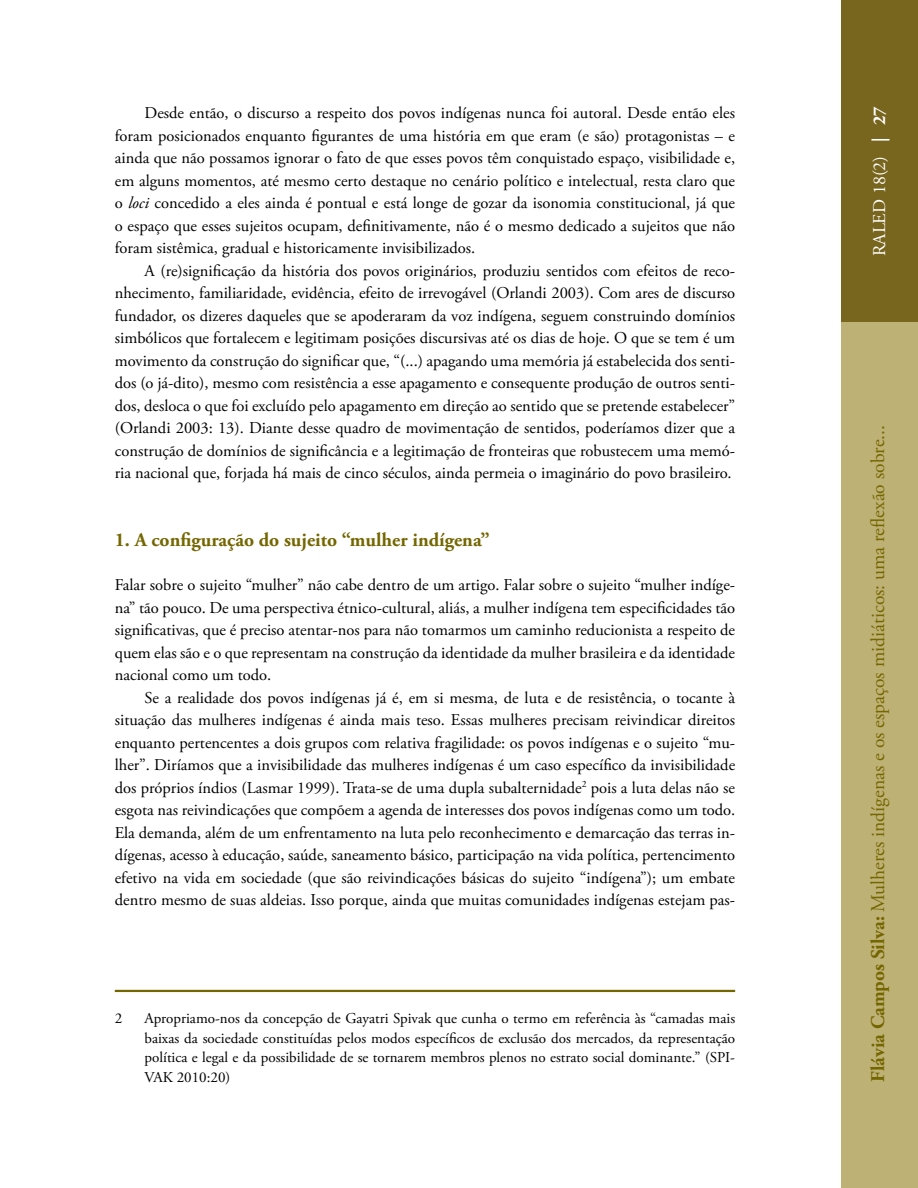
<style>
.page{position:relative;width:918px;height:1188px;background:#fff}
.page>*{position:absolute;margin:0;border:0;box-sizing:border-box;transform-origin:0 0}
.t1{font:19.5px "Adobe Garamond Pro";letter-spacing:-.005em;color:#746600}
.t2{font:700 19.5px "Adobe Garamond Pro";color:#746600}
.t3{font:18px "Adobe Garamond Pro";color:#fff}
.t4{font:16.5px/22.5px "Adobe Garamond Pro";color:#000;text-align:justify}
.t5{font:15px/19.5px "Adobe Garamond Pro";color:#000;text-align:justify}
.s1{font-style:italic}
.s2{font-weight:700}
</style>
<div class="page">
<div style="left:841px;top:0;width:77px;height:1188px;background:#beb175"></div>
<div style="left:841px;top:0;width:77px;height:322px;background:#78651e"></div>
<hr style="left:115px;top:990px;width:620px;height:2px;background:#746600">
<p class="t4" style="left:115px;top:102px;width:622px;text-indent:30px">Desde então, o discurso a respeito dos povos indígenas nunca foi autoral. Desde então eles foram posicionados enquanto figurantes de uma história em que eram (e são) protagonistas – e ainda que não possamos ignorar o fato de que esses povos têm conquistado espaço, visibilidade e, em alguns momentos, até mesmo certo destaque no cenário político e intelectual, resta claro que o <span class="s1">loci</span> concedido a eles ainda é pontual e está longe de gozar da isonomia constitucional, já que o espaço que esses sujeitos ocupam, definitivamente, não é o mesmo dedicado a sujeitos que não foram sistêmica, gradual e historicamente invisibilizados.</p>
<p class="t4" style="left:115px;top:260px;width:622px;text-indent:30px">A (re)significação da história dos povos originários, produziu sentidos com efeitos de reco&shy;nhecimento, familiaridade, evidência, efeito de irrevogável (Orlandi 2003). Com ares de discurso fundador, os dizeres daqueles que se apoderaram da voz indígena, seguem construindo domínios simbólicos que fortalecem e legitimam posições discursivas até os dias de hoje. O que se tem é um movimento da construção do significar que, “(...) apagando uma memória já estabelecida dos senti&shy;dos (o já-dito), mesmo com resistência a esse apagamento e consequente produção de outros senti&shy;dos, desloca o que foi excluído pelo apagamento em direção ao sentido que se pretende estabelecer” (Orlandi 2003: 13). Diante desse quadro de movimentação de sentidos, poderíamos dizer que a construção de domínios de significância e a legitimação de fronteiras que robustecem uma memó&shy;ria nacional que, forjada há mais de cinco séculos, ainda permeia o imaginário do povo brasileiro.</p>
<p class="t2" style="left:115px;top:529px;width:376px">1. A configuração do sujeito “mulher indígena”</p>
<p class="t4" style="left:115px;top:574px;width:622px">Falar sobre o sujeito “mulher” não cabe dentro de um artigo. Falar sobre o sujeito “mulher indíge&shy;na” tão pouco. De uma perspectiva étnico-cultural, aliás, a mulher indígena tem especificidades tão significativas, que é preciso atentar-nos para não tomarmos um caminho reducionista a respeito de quem elas são e o que representam na construção da identidade da mulher brasileira e da identidade nacional como um todo.</p>
<p class="t4" style="left:115px;top:687px;width:622px;text-indent:30px">Se a realidade dos povos indígenas já é, em si mesma, de luta e de resistência, o tocante à situação das mulheres indígenas é ainda mais teso. Essas mulheres precisam reivindicar direitos enquanto pertencentes a dois grupos com relativa fragilidade: os povos indígenas e o sujeito “mu&shy;lher”. Diríamos que a invisibilidade das mulheres indígenas é um caso específico da invisibilidade dos próprios índios (Lasmar 1999). Trata-se de uma dupla subalternidade<sup>2</sup> pois a luta delas não se esgota nas reivindicações que compõem a agenda de interesses dos povos indígenas como um todo.<br>Ela demanda, além de um enfrentamento na luta pelo reconhecimento e demarcação das terras in&shy;dígenas, acesso à educação, saúde, saneamento básico, participação na vida política, pertencimento efetivo na vida em sociedade (que são reivindicações básicas do sujeito “indígena”); um embate dentro mesmo de suas aldeias. Isso porque, ainda que muitas comunidades indígenas estejam pas-</p>
<p class="t5" style="left:115px;top:1009px;width:9px">2</p>
<p class="t5" style="left:145px;top:1009px;width:592px">Apropriamo-nos da concepção de Gayatri Spivak que cunha o termo em referência às “camadas mais baixas da sociedade constituídas pelos modos específicos de exclusão dos mercados, da representação política e legal e da possibilidade de se tornarem membros plenos no estrato social dominante.” (SPI-VAK 2010:20)</p>
<p class="t3" style="left:869px;top:256px;width:151px;rotate:-90deg">RALED 18(2) <span class="s2">| 27</span></p>
<p class="t1" style="left:866px;top:1082px;width:658px;rotate:-90deg"><span class="s2">Flávia Campos Silva:</span> Mulheres indígenas e os espaços midiáticos: uma reflexão sobre...</p>
</div>
